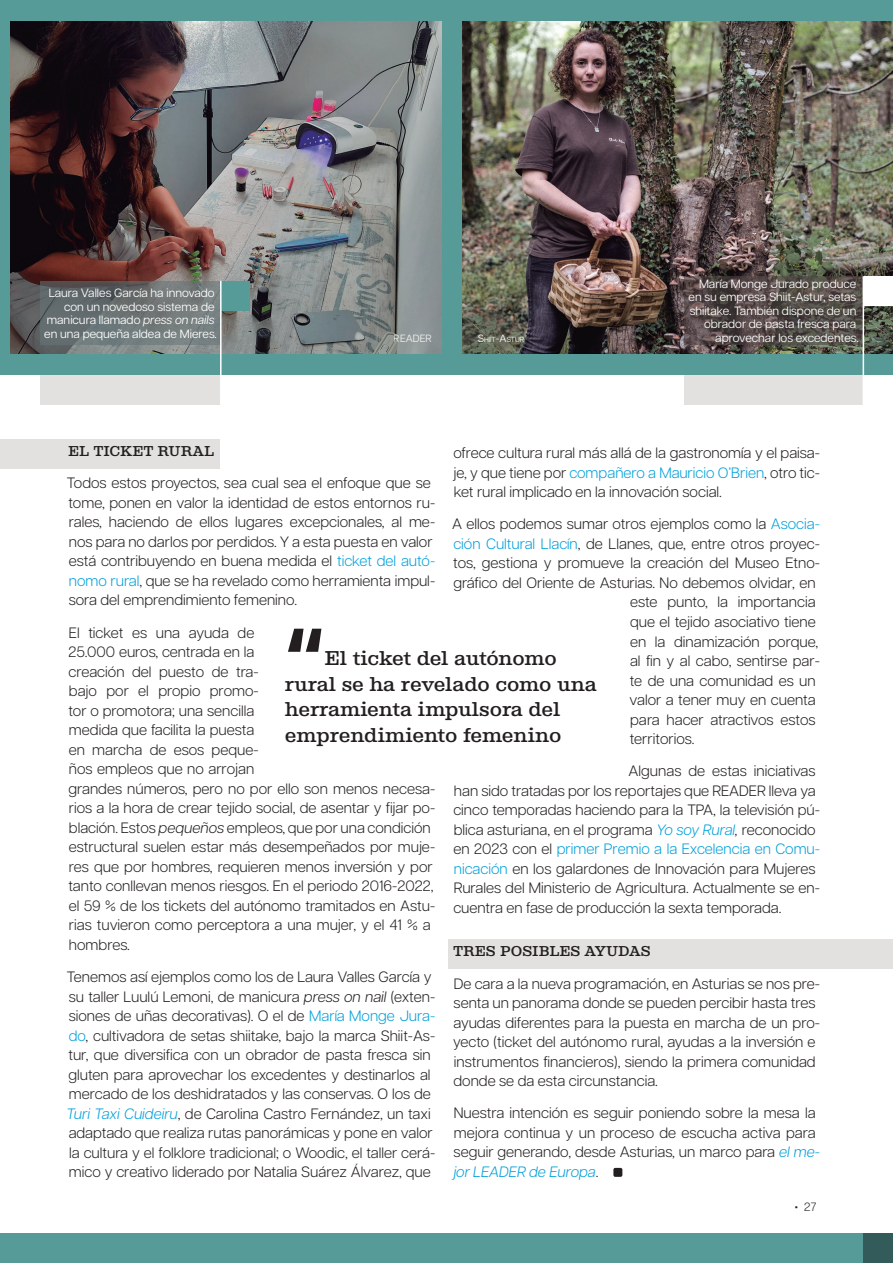
<style>
.page{position:relative;width:893px;height:1263px;background:#fff}
.page>*{position:absolute;margin:0;border:0;box-sizing:border-box;transform-origin:0 0}
.t1{font:800 75px "Albiona";color:#231f20}
.t2{font:500 21px/25.5px "Albiona";letter-spacing:-.01em;color:#231f20}
.cuerpo_de_texto_P{font:300 15px/19.5px "Articulat CF";color:#231f20}
.ladillo_P{font:500 15px "Albiona";color:#231f20}
.t3{font:12px/13.5px "Articulat CF";color:#fff;text-align:right}
.t4{font:300 12px "Articulat CF";color:#231f20}
.t5{font:10.5px "Articulat CF";color:#fff}
.t6{font:7.35px "Articulat CF";color:#fff}
.s1{font-style:italic}
.s2{font-size:10.5px}
.s3{color:#009fda}
.s4{font-style:italic;color:#009fda}
.s5{font-size:24px}
</style>
<div class="page">
<div style="left:684px;top:375px;width:179px;height:30px;background:#e3e1df"></div>
<div style="left:40px;top:375px;width:181px;height:30px;background:#e3e1df"></div>
<div style="left:0;top:1233px;width:893px;height:30px;background:#569b98"></div>
<div style="left:0;top:0;width:893px;height:375px;background:#569b98"></div>
<div style="left:0;top:439px;width:220px;height:30px;background:#e3e1df"></div>
<div style="left:448px;top:939px;width:445px;height:30px;background:#e3e1df"></div>
<div style="left:613px;top:1168px;width:9px;height:9px;background:#231f20;border-radius:2px"></div>
<div style="left:863px;top:1233px;width:30px;height:30px;background:#325b5a"></div>
<img style="left:462px;top:21px;width:431px;height:333px">
<img style="left:11px;top:21px;width:430px;height:333px">
<div style="left:863px;top:276px;width:30px;height:30px;background:#fff"></div>
<svg style="left:684px;top:276px;width:179px;height:69px;background:#524946"></svg>
<hr style="left:863px;top:276px;width:1px;height:139px;background:#fff">
<div style="left:220px;top:281px;width:30px;height:29px;background:#569b98"></div>
<hr style="left:220px;top:281px;width:2px;height:134px;background:#fff">
<svg style="left:40px;top:281px;width:180px;height:63px;background:#6a7173"></svg>
<p class="t3" style="left:44px;top:285px;width:174px">Laura Valles García ha innovado con un novedoso sistema de manicura llamado <span class="s1">press on nails </span>en una pequeña aldea de Mieres.</p>
<p class="t5" style="left:394px;top:331px;width:39px">READER</p>
<p class="t6" style="left:478px;top:334px;width:48px"><span class="s2">S</span>HIIT<span class="s2">-A</span>STUR</p>
<p class="t3" style="left:689px;top:276px;width:172px">María Monge Jurado produce en su empresa Shiit-Astur, setas shiitake. También dispone de un obrador de pasta fresca para aprovechar los excedentes.</p>
<p class="ladillo_P" style="left:68px;top:443px;width:147px">EL TICKET RURAL</p>
<p class="cuerpo_de_texto_P" style="left:67px;top:472px;width:370px">Todos estos proyectos, sea cual sea el enfoque que se tome, ponen en valor la identidad de estos entornos ru&shy;rales, haciendo de ellos lugares excepcionales, al me&shy;nos para no darlos por perdidos. Y a esta puesta en valor está contribuyendo en buena medida el <span class="s3">ticket del autó&shy;nomo rural</span>, que se ha revelado como herramienta impul&shy;sora del emprendimiento femenino.</p>
<p class="cuerpo_de_texto_P" style="left:68px;top:622px;width:368px">El ticket es una ayuda de<br>25.000 euros, centrada en la<br>creación del puesto de tra-<br>bajo por el propio promo-<br>tor o promotora; una sencilla<br>medida que facilita la puesta<br>en marcha de esos peque-<br>ños empleos que no arrojan<br>grandes números, pero no por ello son menos necesa&shy;rios a la hora de crear tejido social, de asentar y fijar po&shy;blación. Estos <span class="s1">pequeños</span> empleos, que por una condición estructural suelen estar más desempeñados por muje&shy;res que por hombres, requieren menos inversión y por tanto conllevan menos riesgos. En el periodo 2016-2022, el 59 % de los tickets del autónomo tramitados en Astu&shy;rias tuvieron como perceptora a una mujer, y el 41 % a hombres.</p>
<p class="cuerpo_de_texto_P" style="left:67px;top:966px;width:370px">Tenemos así ejemplos como los de Laura Valles García y su taller Luulú Lemoni, de manicura <span class="s1">press on nail</span> (exten&shy;siones de uñas decorativas). O el de <span class="s3">María Monge Jura&shy;do</span>, cultivadora de setas shiitake, bajo la marca Shiit-As&shy;tur, que diversifica con un obrador de pasta fresca sin gluten para aprovechar los excedentes y destinarlos al mercado de los deshidratados y las conservas. O los de <span class="s4">Turi Taxi Cuideiru</span>, de Carolina Castro Fernández, un taxi adaptado que realiza rutas panorámicas y pone en valor la cultura y el folklore tradicional; o Woodic, el taller cerá&shy;mico y creativo liderado por Natalia Suárez Álvarez, que</p>
<p class="cuerpo_de_texto_P" style="left:453px;top:442px;width:368px;text-align:justify">ofrece cultura rural más allá de la gastronomía y el paisa&shy;je, y que tiene por <span class="s3">compañero a Mauricio O’Brien</span>, otro tic&shy;ket rural implicado en la innovación social.</p>
<p class="cuerpo_de_texto_P" style="left:452px;top:513px;width:369px">A ellos podemos sumar otros ejemplos como la <span class="s3">Asocia-</span></p>
<p class="cuerpo_de_texto_P" style="left:453px;top:533px;width:368px"><span class="s3">ción Cultural Llacín</span>, de Llanes, que, entre otros proyec-</p>
<p class="cuerpo_de_texto_P" style="left:453px;top:552px;width:368px">tos, gestiona y promueve la creación del Museo Etno-</p>
<p class="cuerpo_de_texto_P" style="left:453px;top:572px;width:364px">gráfico del Oriente de Asturias. No debemos olvidar, en</p>
<p class="cuerpo_de_texto_P" style="left:630px;top:591px;width:187px">este punto, la importancia</p>
<p class="cuerpo_de_texto_P" style="left:630px;top:611px;width:187px">que el tejido asociativo tiene</p>
<p class="cuerpo_de_texto_P" style="left:630px;top:630px;width:190px">en la dinamización porque,</p>
<p class="cuerpo_de_texto_P" style="left:630px;top:650px;width:191px">al fin y al cabo, sentirse par-</p>
<p class="cuerpo_de_texto_P" style="left:630px;top:669px;width:187px">te de una comunidad es un</p>
<p class="cuerpo_de_texto_P" style="left:629px;top:689px;width:188px">valor a tener muy en cuenta</p>
<p class="cuerpo_de_texto_P" style="left:630px;top:708px;width:187px">para hacer atractivos estos</p>
<p class="cuerpo_de_texto_P" style="left:630px;top:728px;width:66px">territorios.</p>
<p class="cuerpo_de_texto_P" style="left:453px;top:760px;width:368px;text-indent:175px">Algunas de estas iniciativas han sido tratadas por los reportajes que READER lleva ya cinco temporadas haciendo para la TPA, la televisión pú&shy;blica asturiana, en el programa <span class="s4">Yo soy Rural</span><span class="s1">,</span> reconocido en 2023 con el <span class="s3">primer Premio a la Excelencia en Comu&shy;nicación</span> en los galardones de Innovación para Mujeres Rurales del Ministerio de Agricultura. Actualmente se en&shy;cuentra en fase de producción la sexta temporada.</p>
<p class="ladillo_P" style="left:453px;top:943px;width:199px">TRES POSIBLES AYUDAS</p>
<p class="cuerpo_de_texto_P" style="left:453px;top:972px;width:368px">De cara a la nueva programación, en Asturias se nos pre&shy;senta un panorama donde se pueden percibir hasta tres ayudas diferentes para la puesta en marcha de un pro&shy;yecto (ticket del autónomo rural, ayudas a la inversión e instrumentos financieros), siendo la primera comunidad donde se da esta circunstancia.</p>
<p class="cuerpo_de_texto_P" style="left:453px;top:1102px;width:368px">Nuestra intención es seguir poniendo sobre la mesa la mejora continua y un proceso de escucha activa para seguir generando, desde Asturias, un marco para <span class="s4">el me&shy;jor LEADER de Europa</span>.</p>
<p class="t4" style="left:794px;top:1198px;width:24px"><span class="s5">·</span> 27</p>
<h1 class="t1" style="left:285px;top:610px;width:41px">“</h1>
<h2 class="t2" style="left:285px;top:646px;width:313px;text-indent:40px">El ticket del autónomo rural se ha revelado como una herramienta impulsora del emprendimiento femenino</h2>
</div>
